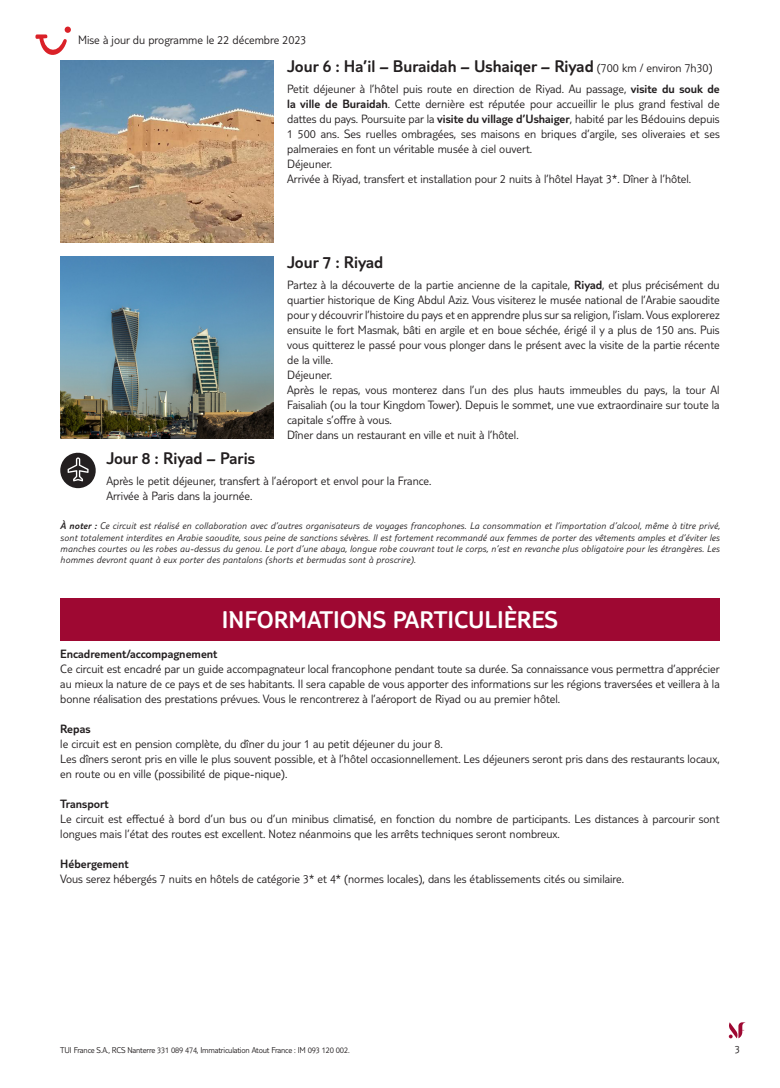
<style>
.page{position:relative;width:780px;height:1088px;background:#fff}
.page>*{position:absolute;margin:0;border:0;box-sizing:border-box;transform-origin:0 0}
.t1{font:300 25px "TUI Type";color:#fff}
.t2{font:300 17.5px "TUI Type";color:#231f20}
.t3{font:300 12.5px/15px "TUI Type";color:#231f20}
.t4{font:300 12.5px "TUI Type";color:#231f20}
.t5{font:300 11.25px "TUI Type";color:#231f20}
.t6{font:italic 300 10px/11.2px "TUI Type";letter-spacing:.02em;color:#231f20;text-align:justify}
.t7{font:300 8.75px "TUI Type";letter-spacing:-.02em;color:#231f20}
.s1{font-size:12.5px}
.s2{font-style:inherit}
</style>
<div class="page">
<svg style="left:728px;top:1022px;width:18px;height:16px"></svg>
<img style="left:60px;top:60px;width:213px;height:182px">
<img style="left:60px;top:256px;width:213px;height:182px">
<svg style="left:60px;top:452px;width:36px;height:36px"></svg>
<div style="left:60px;top:598px;width:659px;height:43px;background:#9e0832"></div>
<svg style="left:35px;top:27px;width:36px;height:28px"></svg>
<p class="t3" style="left:78px;top:32px;width:230px">Mise à jour du programme le 22 décembre 2023</p>
<h2 class="t2" style="left:287px;top:56px;width:427px">Jour 6 : Ha’il – Buraidah – Ushaiqer – Riyad <span class="s1">(700 km / environ 7h30)</span></h2>
<p class="t3" style="left:287px;top:81px;width:434px">Petit déjeuner à l’hôtel puis route en direction de Riyad. Au passage, <span class="s2">visite du souk de la ville de Buraidah</span>. Cette dernière est réputée pour accueillir le plus grand festival de dattes du pays. Poursuite par la <span class="s2">visite du village d’Ushaiger</span>, habité par les Bédouins depuis 1 500 ans. Ses ruelles ombragées, ses maisons en briques d’argile, ses oliveraies et ses palmeraies en font un véritable musée à ciel ouvert.<br>Déjeuner.<br>Arrivée à Riyad, transfert et installation pour 2 nuits à l’hôtel Hayat 3*. Dîner à l’hôtel.</p>
<h2 class="t2" style="left:287px;top:252px;width:98px">Jour 7 : Riyad</h2>
<p class="t3" style="left:287px;top:277px;width:434px">Partez à la découverte de la partie ancienne de la capitale, <span class="s2">Riyad</span>, et plus précisément du quartier historique de King Abdul Aziz. Vous visiterez le musée national de l’Arabie saoudite pour y découvrir l’histoire du pays et en apprendre plus sur sa religion, l’islam. Vous explorerez ensuite le fort Masmak, bâti en argile et en boue séchée, érigé il y a plus de 150 ans. Puis vous quitterez le passé pour vous plonger dans le présent avec la visite de la partie récente de la ville.<br>Déjeuner.<br>Après le repas, vous monterez dans l’un des plus hauts immeubles du pays, la tour Al Faisaliah (ou la tour Kingdom Tower). Depuis le sommet, une vue extraordinaire sur toute la capitale s’offre à vous.<br>Dîner dans un restaurant en ville et nuit à l’hôtel.</p>
<h2 class="t2" style="left:106px;top:448px;width:150px">Jour 8 : Riyad – Paris</h2>
<p class="t3" style="left:106px;top:473px;width:326px">Après le petit déjeuner, transfert à l’aéroport et envol pour la France.<br>Arrivée à Paris dans la journée.</p>
<p class="t6" style="left:60px;top:520px;width:661px"><span class="s2">À noter :</span> Ce circuit est réalisé en collaboration avec d’autres organisateurs de voyages francophones. La consommation et l’importation d’alcool, même à titre privé, sont totalement interdites en Arabie saoudite, sous peine de sanctions sévères. Il est fortement recommandé aux femmes de porter des vêtements amples et d’éviter les manches courtes ou les robes au-dessus du genou. Le port d’une abaya, longue robe couvrant tout le corps, n’est en revanche plus obligatoire pour les étrangères. Les hommes devront quant à eux porter des pantalons (shorts et bermudas sont à proscrire).</p>
<h1 class="t1" style="left:222px;top:605px;width:337px">INFORMATIONS PARTICULIÈRES</h1>
<p class="t4" style="left:60px;top:646px;width:159px">Encadrement/accompagnement</p>
<p class="t3" style="left:60px;top:661px;width:661px;text-align:justify">Ce circuit est encadré par un guide accompagnateur local francophone pendant toute sa durée. Sa connaissance vous permettra d’apprécier au mieux la nature de ce pays et de ses habitants. Il sera capable de vous apporter des informations sur les régions traversées et veillera à la bonne réalisation des prestations prévues. Vous le rencontrerez à l’aéroport de Riyad ou au premier hôtel.</p>
<p class="t4" style="left:60px;top:721px;width:32px">Repas</p>
<p class="t3" style="left:60px;top:736px;width:661px">le circuit est en pension complète, du dîner du jour 1 au petit déjeuner du jour 8.<br>Les dîners seront pris en ville le plus souvent possible, et à l’hôtel occasionnellement. Les déjeuners seront pris dans des restaurants locaux, en route ou en ville (possibilité de pique-nique).</p>
<p class="t4" style="left:60px;top:796px;width:50px">Transport</p>
<p class="t3" style="left:60px;top:811px;width:660px">Le circuit est effectué à bord d’un bus ou d’un minibus climatisé, en fonction du nombre de participants. Les distances à parcourir sont longues mais l’état des routes est excellent. Notez néanmoins que les arrêts techniques seront nombreux.</p>
<p class="t4" style="left:60px;top:856px;width:70px">Hébergement</p>
<p class="t3" style="left:60px;top:871px;width:565px">Vous serez hébergés 7 nuits en hôtels de catégorie 3* et 4* (normes locales), dans les établissements cités ou similaire.</p>
<p class="t7" style="left:60px;top:1045px;width:291px">TUI France S.A., RCS Nanterre 331 089 474, Immatriculation Atout France : IM 093 120 002.</p>
<p class="t5" style="left:734px;top:1042px;width:7px">3</p>
</div>
